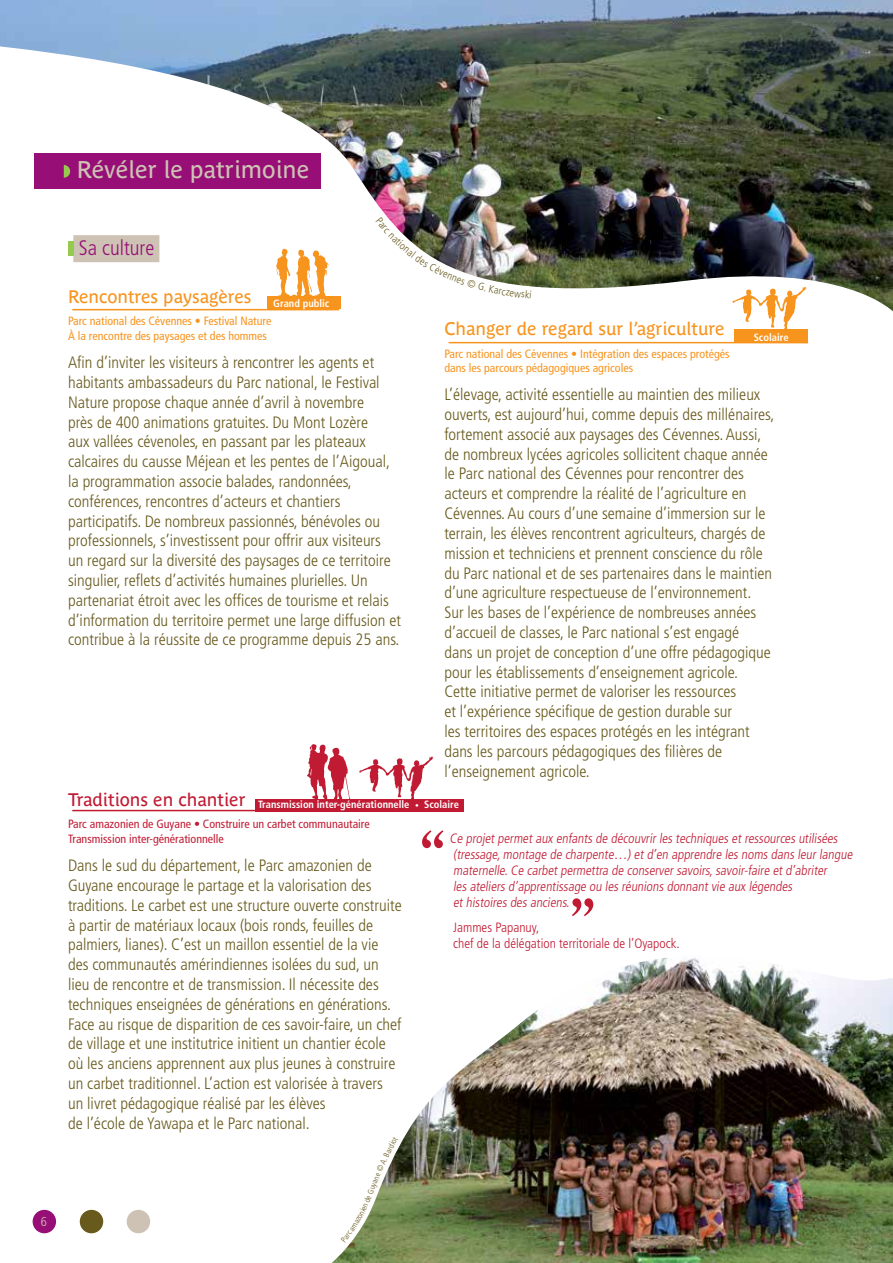
<style>
.page{position:relative;width:893px;height:1263px;background:#fff}
.page>*{position:absolute;margin:0;border:0;box-sizing:border-box;transform-origin:0 0}
.t1{font:24px "Parisine Plus Std";color:#cec2b4}
.t2{font:300 condensed 21px "Frutiger LT Std";color:#960e76}
.t3{font:18px "Parisine Plus Std";color:#f7941e}
.t4{font:18px "Parisine Plus Std";color:#c11a33}
.t5{font:300 condensed 16.5px/19.8px "Frutiger LT Std";color:#685a1d}
.t6{font:300 condensed 13.5px/16.2px "Frutiger LT Std";color:#c11a33}
.t7{font:300 condensed 12.9px "Frutiger LT Std";color:#cec2b4}
.t8{font:condensed 12px/14.4px "Frutiger LT Std";color:#f7941e}
.t9{font:condensed 12px/14.4px "Frutiger LT Std";color:#c11a33}
.t10{font:700 condensed 10.5px "Frutiger LT Std";color:#fff}
.s1{font-size:7.5px}
</style>
<div class="page">
<div style="left:255px;top:799px;width:209px;height:12px;background:#c11a33"></div>
<hr style="left:72px;top:810px;width:238px;height:1px;background:#c11a33">
<img style="left:332px;top:957px;width:559px;height:306px">
<svg style="left:422px;top:830px;width:21px;height:18px"></svg>
<svg style="left:572px;top:898px;width:21px;height:18px"></svg>
<svg style="left:359px;top:756px;width:74px;height:43px"></svg>
<svg style="left:734px;top:311px;width:61px;height:20px"></svg>
<svg style="left:307px;top:744px;width:44px;height:55px"></svg>
<img style="left:891px;top:978px;width:2px;height:285px">
<hr style="left:449px;top:342px;width:359px;height:1px;background:#f7941e">
<div style="left:735px;top:329px;width:73px;height:13px;background:#f7941e"></div>
<img style="left:0;top:0;width:893px;height:311px">
<div style="left:34px;top:153px;width:286px;height:35px;background:#960e76"></div>
<svg style="left:64px;top:165px;width:6px;height:13px"></svg>
<svg style="left:275px;top:249px;width:54px;height:49px"></svg>
<div style="left:127px;top:1210px;width:23px;height:23px;background:#cec2b4;border-radius:50%"></div>
<div style="left:80px;top:1210px;width:23px;height:23px;background:#685a1d;border-radius:50%"></div>
<div style="left:33px;top:1210px;width:23px;height:23px;background:#960e76;border-radius:50%"></div>
<svg style="left:341px;top:1136px;width:57px;height:106px"></svg>
<img style="left:376px;top:217px;width:155px;height:81px">
<h1 class="t1" style="left:77px;top:155px;width:234px">Révéler le patrimoine</h1>
<p class="t2" style="left:79px;top:236px;width:77px">Sa culture</p>
<p class="t3" style="left:68px;top:286px;width:185px">Rencontres paysagères</p>
<p class="t8" style="left:68px;top:314px;width:205px">Parc national des Cévennes • Festival Nature<br>À la rencontre des paysages et des hommes</p>
<p class="t5" style="left:68px;top:353px;width:335px">Afin d’inviter les visiteurs à rencontrer les agents et habitants ambassadeurs du Parc national, le Festival Nature propose chaque année d’avril à novembre<br>près de 400 animations gratuites. Du Mont Lozère<br>aux vallées cévenoles, en passant par les plateaux calcaires du causse Méjean et les pentes de l’Aigoual, la programmation associe balades, randonnées, conférences, rencontres d’acteurs et chantiers participatifs. De nombreux passionnés, bénévoles ou professionnels, s’investissent pour offrir aux visiteurs<br>un regard sur la diversité des paysages de ce territoire singulier, reflets d’activités humaines plurielles. Un partenariat étroit avec les offices de tourisme et relais d’information du territoire permet une large diffusion et contribue à la réussite de ce programme depuis 25 ans.</p>
<p class="t10" style="left:273px;top:297px;width:58px">Grand public</p>
<p class="t3" style="left:444px;top:318px;width:282px">Changer de regard sur l’agriculture</p>
<p class="t8" style="left:444px;top:346px;width:287px">Parc national des Cévennes • Intégration des espaces protégés dans les parcours pédagogiques agricoles</p>
<p class="t5" style="left:444px;top:385px;width:332px">L’élevage, activité essentielle au maintien des milieux ouverts, est aujourd’hui, comme depuis des millénaires, fortement associé aux paysages des Cévennes. Aussi, de nombreux lycées agricoles sollicitent chaque année le Parc national des Cévennes pour rencontrer des acteurs et comprendre la réalité de l’agriculture en Cévennes. Au cours d’une semaine d’immersion sur le terrain, les élèves rencontrent agriculteurs, chargés de mission et techniciens et prennent conscience du rôle du Parc national et de ses partenaires dans le maintien d’une agriculture respectueuse de l’environnement.<br>Sur les bases de l’expérience de nombreuses années d’accueil de classes, le Parc national s’est engagé<br>dans un projet de conception d’une offre pédagogique pour les établissements d’enseignement agricole.<br>Cette initiative permet de valoriser les ressources<br>et l’expérience spécifique de gestion durable sur<br>les territoires des espaces protégés en les intégrant dans les parcours pédagogiques des filières de l’enseignement agricole.</p>
<p class="t10" style="left:754px;top:331px;width:36px">Scolaire</p>
<p class="t4" style="left:68px;top:789px;width:179px">Traditions en chantier</p>
<p class="t9" style="left:68px;top:817px;width:303px">Parc amazonien de Guyane • Construire un carbet communautaire<br>Transmission inter-générationnelle</p>
<p class="t5" style="left:68px;top:856px;width:335px">Dans le sud du département, le Parc amazonien de Guyane encourage le partage et la valorisation des traditions. Le carbet est une structure ouverte construite à partir de matériaux locaux (bois ronds, feuilles de palmiers, lianes). C’est un maillon essentiel de la vie des communautés amérindiennes isolées du sud, un lieu de rencontre et de transmission. Il nécessite des techniques enseignées de générations en générations.<br>Face au risque de disparition de ces savoir-faire, un chef de village et une institutrice initient un chantier école où les anciens apprennent aux plus jeunes à construire un carbet traditionnel. L’action est valorisée à travers un livret pédagogique réalisé par les élèves<br>de l’école de Yawapa et le Parc national.</p>
<p class="t10" style="left:258px;top:798px;width:202px">Transmission inter-générationnelle <span class="s1">•</span> Scolaire</p>
<p class="t6" style="left:450px;top:830px;width:407px">Ce projet permet aux enfants de découvrir les techniques et ressources utilisées (tressage,montage de charpente…) et d’en apprendre les noms dans leur langue maternelle.Ce carbet permettra de conserver savoirs,savoir-faire et d’abriter<br>les ateliers d’apprentissage ou les réunions donnant vie aux légendes<br>et histoires des anciens.</p>
<p class="t6" style="left:453px;top:919px;width:228px">Jammes Papanuy,<br>chef de la délégation territoriale de l’Oyapock.</p>
<p class="t7" style="left:41px;top:1214px;width:8px">6</p>
</div>
